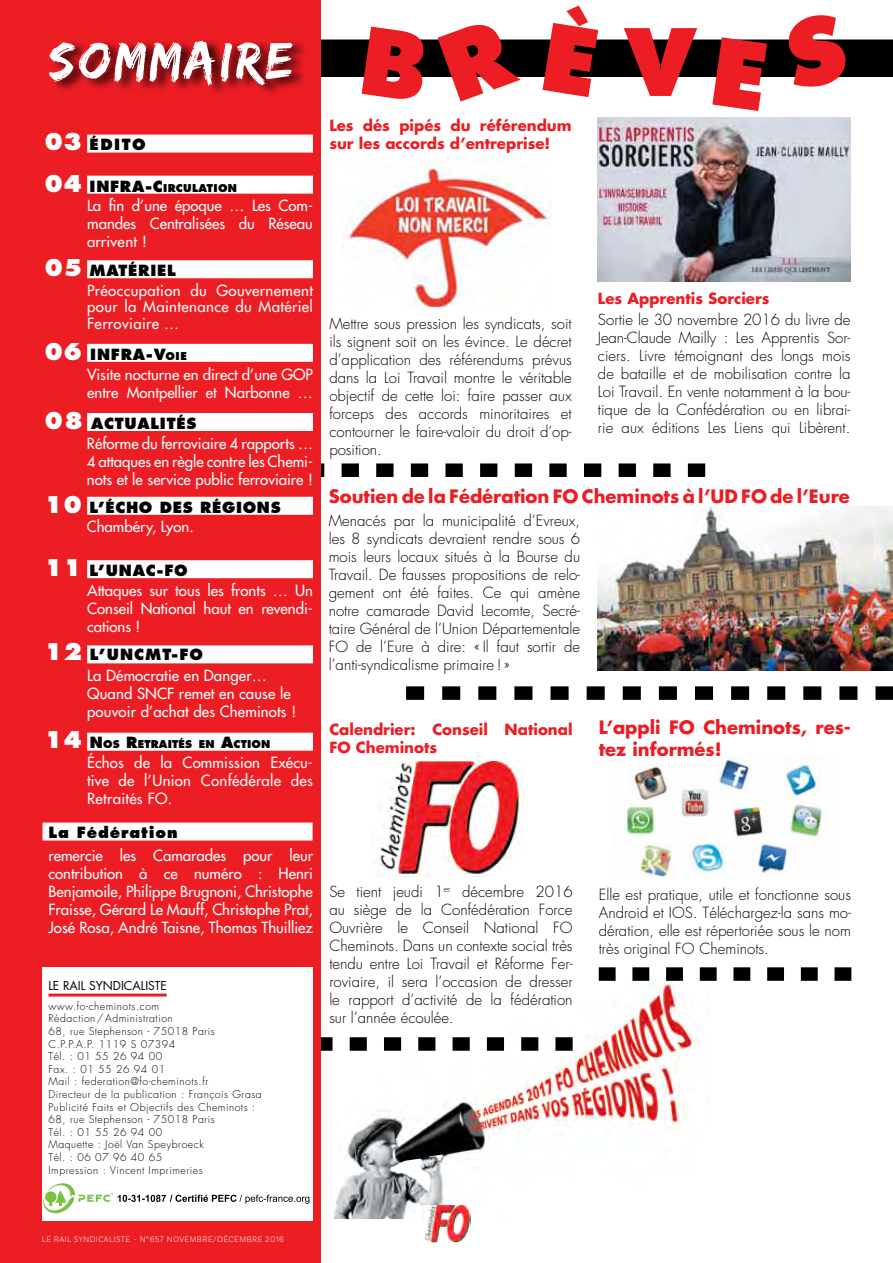
<style>
.page{position:relative;width:893px;height:1263px;background:#fff}
.page>*{position:absolute;margin:0;border:0;box-sizing:border-box;transform-origin:0 0}
.t1{font:800 90px "Futura";color:#ed1d24}
.t2{font:54px "Edo SZ";letter-spacing:.06em;color:#fff}
.t3{font:700 18px/21.6px "Futura";color:#ed1d24}
.t4{font:300 15px/18px "Futura";color:#000;text-align:justify}
.t5{font:15px/18px "Futura";color:#fff;text-align:justify}
.t6{font:700 15px/18px "Futura";color:#ed1d24}
.t7{font:800 15px "Futura";letter-spacing:.05em;color:#000}
.t8{font:800 15px "Futura";letter-spacing:.06em;color:#000}
.t9{font:12px "Futura";color:#000}
.t10{font:300 10.5px/12.6px "Futura";letter-spacing:.05em;color:#000}
.t11{font:800 10.5px "Futura";letter-spacing:.015em;color:#000}
.t12{font:300 8.55px "Plan Grotesque Std";letter-spacing:.05em;color:#fff}
.s1{font-size:22.5px;color:#fff}
.s2{font-size:10.5px}
.s3{font-style:inherit}
.s4{font-size:15px}
.s5{font-weight:700;color:#ed1d24}
</style>
<div class="page">
<svg style="left:406px;top:686px;width:487px;height:14px"></svg>
<svg style="left:321px;top:1037px;width:8px;height:14px"></svg>
<svg style="left:321px;top:463px;width:384px;height:14px"></svg>
<div style="left:268px;top:40px;width:625px;height:37px;background:#000"></div>
<div style="left:0;top:0;width:321px;height:1263px;background:#ed1d24"></div>
<div style="left:87px;top:135px;width:226px;height:18px;background:#fff"></div>
<div style="left:87px;top:176px;width:226px;height:18px;background:#fff"></div>
<div style="left:87px;top:260px;width:226px;height:18px;background:#fff"></div>
<div style="left:87px;top:344px;width:226px;height:18px;background:#fff"></div>
<div style="left:87px;top:413px;width:226px;height:18px;background:#fff"></div>
<div style="left:87px;top:497px;width:226px;height:18px;background:#fff"></div>
<div style="left:87px;top:560px;width:226px;height:18px;background:#fff"></div>
<div style="left:87px;top:733px;width:226px;height:18px;background:#fff"></div>
<div style="left:43px;top:822px;width:270px;height:18px;background:#fff"></div>
<div style="left:87px;top:645px;width:226px;height:18px;background:#fff"></div>
<div style="left:50px;top:37px;width:258px;height:60px;background:#000;opacity:.75"></div>
<div style="left:43px;top:967px;width:270px;height:253px;background:#fff"></div>
<hr style="left:48px;top:993px;width:119px;height:3px;background:#ed1d24">
<svg style="left:43px;top:1183px;width:266px;height:30px"></svg>
<img style="left:346px;top:163px;width:205px;height:144px">
<img style="left:375px;top:761px;width:148px;height:115px">
<img style="left:598px;top:117px;width:252px;height:164px">
<img style="left:624px;top:757px;width:198px;height:120px">
<img style="left:597px;top:507px;width:296px;height:163px">
<svg style="left:599px;top:967px;width:252px;height:14px"></svg>
<img style="left:329px;top:978px;width:382px;height:241px">
<img style="left:422px;top:1206px;width:49px;height:37px">
<svg style="left:782px;top:39px;width:67px;height:1px"></svg>
<svg style="left:362px;top:39px;width:67px;height:1px"></svg>
<svg style="left:437px;top:39px;width:84px;height:1px"></svg>
<svg style="left:542px;top:39px;width:60px;height:1px"></svg>
<svg style="left:712px;top:39px;width:56px;height:1px"></svg>
<p class="t2" style="left:49px;top:29px;width:245px">SOMMAIRE</p>
<p class="t7" style="left:45px;top:135px;width:103px"><span class="s1">03</span> ÉDITO</p>
<p class="t8" style="left:45px;top:177px;width:126px"><span class="s1">04</span> INFRA-C<span class="s2">IRC</span></p>
<p class="t11" style="left:183px;top:181px;width:54px">ULATION</p>
<p class="t5" style="left:87px;top:197px;width:227px">La fin d’une époque … Les Com&shy;mandes Centralisées du Réseau arrivent !</p>
<p class="t7" style="left:45px;top:261px;width:133px"><span class="s1">05</span> MATÉRIEL</p>
<p class="t5" style="left:87px;top:282px;width:227px;line-height:16.5px">Préoccupation du Gouvernement pour la Maintenance du Matériel Ferroviaire …</p>
<p class="t5" style="left:87px;top:365px;width:227px">Visite nocturne en direct d’une GOP entre Montpellier et Narbonne …</p>
<p class="t5" style="left:87px;top:434px;width:228px">Réforme du ferroviaire 4 rapports … 4 attaques en règle contre les Chemi&shy;nots et le service public ferroviaire !</p>
<p class="t5" style="left:87px;top:518px;width:108px">Chambéry, Lyon.</p>
<p class="t7" style="left:45px;top:345px;width:144px"><span class="s1">06</span> INFRA-V<span class="s2">OIE</span></p>
<p class="t7" style="left:45px;top:414px;width:153px"><span class="s1">08</span> ACTUALITÉS</p>
<p class="t7" style="left:45px;top:498px;width:237px"><span class="s1">10</span> L’ÉCHO DES RÉGIONS</p>
<p class="t7" style="left:45px;top:561px;width:132px"><span class="s1">11</span> L’UNAC-FO</p>
<p class="t5" style="left:87px;top:581px;width:227px">Attaques sur tous les fronts … Un Conseil National haut en revendi&shy;cations !</p>
<p class="t5" style="left:87px;top:666px;width:210px;text-align:left">La Démocratie en Danger…<br>Quand SNCF remet en cause le pouvoir d’achat des Cheminots !</p>
<p class="t8" style="left:45px;top:645px;width:159px"><span class="s1">12</span> <span class="s3">L</span>’UNCMT-FO</p>
<p class="t11" style="left:45px;top:738px;width:114px"><span class="s1">14</span> <span class="s4">N</span>OS <span class="s4">R</span>ETRAI</p>
<p class="t11" style="left:172px;top:738px;width:98px">TÉS EN <span class="s4">A</span>CTION</p>
<p class="t5" style="left:87px;top:754px;width:227px">Échos de la Commission Exécu&shy;tive de l’Union Confédérale des Retraités FO.</p>
<p class="t7" style="left:48px;top:823px;width:131px">LA FÉDÉRATION</p>
<p class="t5" style="left:48px;top:847px;width:266px">remercie les Camarades pour leur contribution à ce numéro : Henri Benjamoile, Philippe Brugnoni, Christophe Fraisse, Gérard Le Mauff, Christophe Prat, José Rosa, André Taisne, Thomas Thuilliez</p>
<p class="t9" style="left:48px;top:977px;width:120px">LE RAIL SYNDICALISTE</p>
<p class="t10" style="left:48px;top:1000px;width:215px">www.fo-cheminots.com<br>Rédaction/Administration<br>68, rue Stephenson - 75018 Paris<br>C.P.P.A.P. 1119 S 07394<br>Tél. : 01 55 26 94 00<br>Fax. : 01 55 26 94 01<br>Mail : federation@fo-cheminots.fr<br>Directeur de la publication : François Grasa<br>Publicité Faits et Objectifs des Cheminots :<br>68, rue Stephenson - 75018 Paris<br>Tél. : 01 55 26 94 00<br>Maquette : Joël Van Speybroeck<br>Tél. : 06 07 96 40 65<br>Impression : Vincent Imprimeries</p>
<p class="t6" style="left:329px;top:116px;width:244px">Les dés pipés du référendum sur les accords d’entreprise!</p>
<p class="t1" style="left:624px;top:7px;width:75px">V</p>
<p class="t4" style="left:329px;top:314px;width:244px">Mettre sous pression les syndicats, soit ils signent soit on les évince. Le décret d’application des référendums prévus dans la Loi Travail montre le véritable objectif de cette loi: faire passer aux forceps des accords minoritaires et contourner le faire-valoir du droit d’op&shy;position.</p>
<p class="t4" style="left:598px;top:288px;width:254px;line-height:21px"><span class="s5">Les Apprentis Sorciers<br></span>Sortie le 30 novembre 2016 du livre de</p>
<p class="t4" style="left:598px;top:329px;width:254px">Jean-Claude Mailly : Les Apprentis Sor&shy;ciers. Livre témoignant des longs mois de bataille et de mobilisation contre la Loi Travail. En vente notamment à la bou&shy;tique de la Confédération ou en librai&shy;rie aux éditions Les Liens qui Libèrent.</p>
<p class="t3" style="left:329px;top:485px;width:523px">Soutien de la Fédération FO Cheminots à l’UD FO de l’Eure</p>
<p class="t4" style="left:329px;top:512px;width:253px">Menacés par la municipalité d’Evreux, les 8 syndicats devraient rendre sous 6 mois leurs locaux situés à la Bourse du Travail. De fausses propositions de relo&shy;gement ont été faites. Ce qui amène notre camarade David Lecomte, Secré&shy;taire Général de l’Union Départementale FO de l’Eure à dire: « Il faut sortir de l’anti-syndicalisme primaire ! »</p>
<p class="t6" style="left:329px;top:720px;width:245px">Calendrier: Conseil National<br>FO Cheminots</p>
<p class="t3" style="left:599px;top:716px;width:254px">L’appli FO Cheminots, res&shy;tez informés!</p>
<p class="t4" style="left:329px;top:883px;width:245px">Se tient jeudi 1<sup>er</sup> décembre 2016 au siège de la Confédération Force Ouvrière le Conseil National FO Cheminots. Dans un contexte social très tendu entre Loi Travail et Réforme Fer&shy;roviaire, il sera l’occasion de dresser le rapport d’activité de la fédération sur l’année écoulée.</p>
<p class="t4" style="left:599px;top:885px;width:254px">Elle est pratique, utile et fonctionne sous Android et IOS. Téléchargez-la sans mo&shy;dération, elle est répertoriée sous le nom très original FO Cheminots.</p>
<p class="t12" style="left:42px;top:1234px;width:244px">LE RAIL SYNDICALISTE - N°657 NOVE MBRE/DÉCEM BRE 2016</p>
</div>
